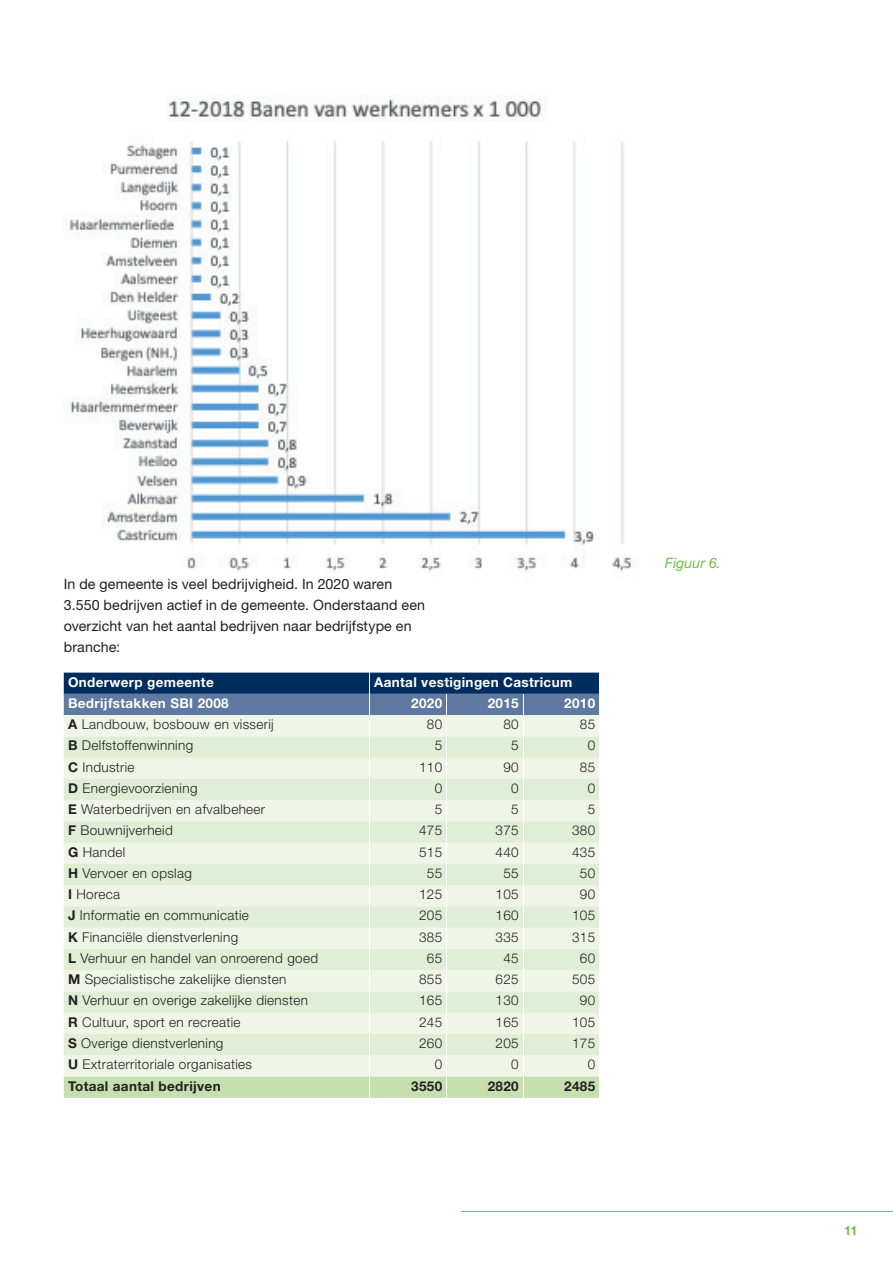
<style>
.page{position:relative;width:893px;height:1263px;background:#fff}
.page>*{position:absolute;margin:0;border:0;box-sizing:border-box;transform-origin:0 0}
.t1{font:14.25px/21px "Helvetica Neue LT Std";letter-spacing:.005em;color:#231f20}
.t2{font:italic 14.25px "Helvetica Neue LT Std";color:#71bf44}
.t3{font:300 13.5px "Helvetica Neue LT Std";letter-spacing:.025em;color:#231f20}
.t4{font:700 13.5px "Helvetica Neue LT Std";letter-spacing:.025em;color:#fff}
.t5{font:700 13.5px "Helvetica Neue LT Std";letter-spacing:.025em;color:#231f20}
.t6{font:700 12.75px "Helvetica Neue LT Std";color:#71bf44}
.s1{font-weight:700}
</style>
<div class="page">
<hr style="left:461px;top:1211px;width:432px;height:1px;background:#71bf44">
<svg style="left:64px;top:673px;width:535px;height:425px;background:#d3e1d3"></svg>
<img style="left:69px;top:97px;width:566px;height:475px">
<p class="t1" style="left:64px;top:573px;width:363px">In de gemeente is veel bedrijvigheid. In 2020 waren 3.550 bedrijven actief in de gemeente. Onderstaand een overzicht van het aantal bedrijven naar bedrijfstype en branche:</p>
<p class="t4" style="left:68px;top:673px;width:147px">Onderwerp gemeente</p>
<p class="t4" style="left:374px;top:673px;width:200px">Aantal vestigingen Castricum</p>
<p class="t4" style="left:68px;top:695px;width:162px">Bedrijfstakken SBI 2008</p>
<p class="t4" style="left:411px;top:695px;width:33px">2020</p>
<p class="t4" style="left:488px;top:695px;width:33px">2015</p>
<p class="t4" style="left:564px;top:695px;width:33px">2010</p>
<p class="t3" style="left:68px;top:716px;width:207px"><span class="s1">A</span> Landbouw, bosbouw en visserij</p>
<p class="t3" style="left:427px;top:716px;width:17px">80</p>
<p class="t3" style="left:503px;top:716px;width:17px">80</p>
<p class="t3" style="left:580px;top:716px;width:17px">85</p>
<p class="t3" style="left:68px;top:737px;width:127px"><span class="s1">B</span> Delfstoffenwinning</p>
<p class="t3" style="left:435px;top:737px;width:9px">5</p>
<p class="t3" style="left:511px;top:737px;width:9px">5</p>
<p class="t3" style="left:588px;top:737px;width:9px">0</p>
<p class="t3" style="left:68px;top:758px;width:68px"><span class="s1">C</span> Industrie</p>
<p class="t3" style="left:419px;top:758px;width:25px">110</p>
<p class="t3" style="left:503px;top:758px;width:17px">90</p>
<p class="t3" style="left:580px;top:758px;width:17px">85</p>
<p class="t3" style="left:68px;top:780px;width:131px"><span class="s1">D</span> Energievoorziening</p>
<p class="t3" style="left:435px;top:780px;width:9px">0</p>
<p class="t3" style="left:511px;top:780px;width:9px">0</p>
<p class="t3" style="left:588px;top:780px;width:9px">0</p>
<p class="t3" style="left:68px;top:801px;width:199px"><span class="s1">E</span> Waterbedrijven en afvalbeheer</p>
<p class="t3" style="left:435px;top:801px;width:9px">5</p>
<p class="t3" style="left:511px;top:801px;width:9px">5</p>
<p class="t3" style="left:588px;top:801px;width:9px">5</p>
<p class="t3" style="left:68px;top:822px;width:106px"><span class="s1">F</span> Bouwnijverheid</p>
<p class="t3" style="left:419px;top:822px;width:25px">475</p>
<p class="t3" style="left:496px;top:822px;width:25px">375</p>
<p class="t3" style="left:572px;top:822px;width:25px">380</p>
<p class="t3" style="left:68px;top:843px;width:59px"><span class="s1">G</span> Handel</p>
<p class="t3" style="left:419px;top:843px;width:25px">515</p>
<p class="t3" style="left:496px;top:843px;width:25px">440</p>
<p class="t3" style="left:572px;top:843px;width:25px">435</p>
<p class="t3" style="left:68px;top:865px;width:125px"><span class="s1">H</span> Vervoer en opslag</p>
<p class="t3" style="left:427px;top:865px;width:17px">55</p>
<p class="t3" style="left:503px;top:865px;width:17px">55</p>
<p class="t3" style="left:580px;top:865px;width:17px">50</p>
<p class="t3" style="left:68px;top:886px;width:54px"><span class="s1">I</span> Horeca</p>
<p class="t3" style="left:419px;top:886px;width:25px">125</p>
<p class="t3" style="left:496px;top:886px;width:25px">105</p>
<p class="t3" style="left:580px;top:886px;width:17px">90</p>
<p class="t3" style="left:68px;top:907px;width:182px"><span class="s1">J</span> Informatie en communicatie</p>
<p class="t3" style="left:419px;top:907px;width:25px">205</p>
<p class="t3" style="left:496px;top:907px;width:25px">160</p>
<p class="t3" style="left:572px;top:907px;width:25px">105</p>
<p class="t3" style="left:68px;top:929px;width:172px"><span class="s1">K</span> Financiële dienstverlening</p>
<p class="t3" style="left:419px;top:929px;width:25px">385</p>
<p class="t3" style="left:496px;top:929px;width:25px">335</p>
<p class="t3" style="left:572px;top:929px;width:25px">315</p>
<p class="t3" style="left:68px;top:950px;width:252px"><span class="s1">L</span> Verhuur en handel van onroerend goed</p>
<p class="t3" style="left:427px;top:950px;width:17px">65</p>
<p class="t3" style="left:503px;top:950px;width:17px">45</p>
<p class="t3" style="left:580px;top:950px;width:17px">60</p>
<p class="t3" style="left:68px;top:971px;width:220px"><span class="s1">M</span> Specialistische zakelijke diensten</p>
<p class="t3" style="left:419px;top:971px;width:25px">855</p>
<p class="t3" style="left:496px;top:971px;width:25px">625</p>
<p class="t3" style="left:572px;top:971px;width:25px">505</p>
<p class="t3" style="left:68px;top:992px;width:241px"><span class="s1">N</span> Verhuur en overige zakelijke diensten</p>
<p class="t3" style="left:419px;top:992px;width:25px">165</p>
<p class="t3" style="left:496px;top:992px;width:25px">130</p>
<p class="t3" style="left:580px;top:992px;width:17px">90</p>
<p class="t3" style="left:68px;top:1014px;width:174px"><span class="s1">R</span> Cultuur, sport en recreatie</p>
<p class="t3" style="left:419px;top:1014px;width:25px">245</p>
<p class="t3" style="left:496px;top:1014px;width:25px">165</p>
<p class="t3" style="left:572px;top:1014px;width:25px">105</p>
<p class="t3" style="left:68px;top:1035px;width:157px"><span class="s1">S</span> Overige dienstverlening</p>
<p class="t3" style="left:419px;top:1035px;width:25px">260</p>
<p class="t3" style="left:496px;top:1035px;width:25px">205</p>
<p class="t3" style="left:572px;top:1035px;width:25px">175</p>
<p class="t3" style="left:68px;top:1056px;width:186px"><span class="s1">U</span> Extraterritoriale organisaties</p>
<p class="t3" style="left:435px;top:1056px;width:9px">0</p>
<p class="t3" style="left:511px;top:1056px;width:9px">0</p>
<p class="t3" style="left:588px;top:1056px;width:9px">0</p>
<p class="t5" style="left:68px;top:1077px;width:154px">Totaal aantal bedrijven</p>
<p class="t5" style="left:411px;top:1077px;width:33px">3550</p>
<p class="t5" style="left:488px;top:1077px;width:33px">2820</p>
<p class="t5" style="left:564px;top:1077px;width:33px">2485</p>
<p class="t2" style="left:665px;top:554px;width:57px">Figuur 6.</p>
<p class="t6" style="left:844px;top:1222px;width:15px">11</p>
</div>
